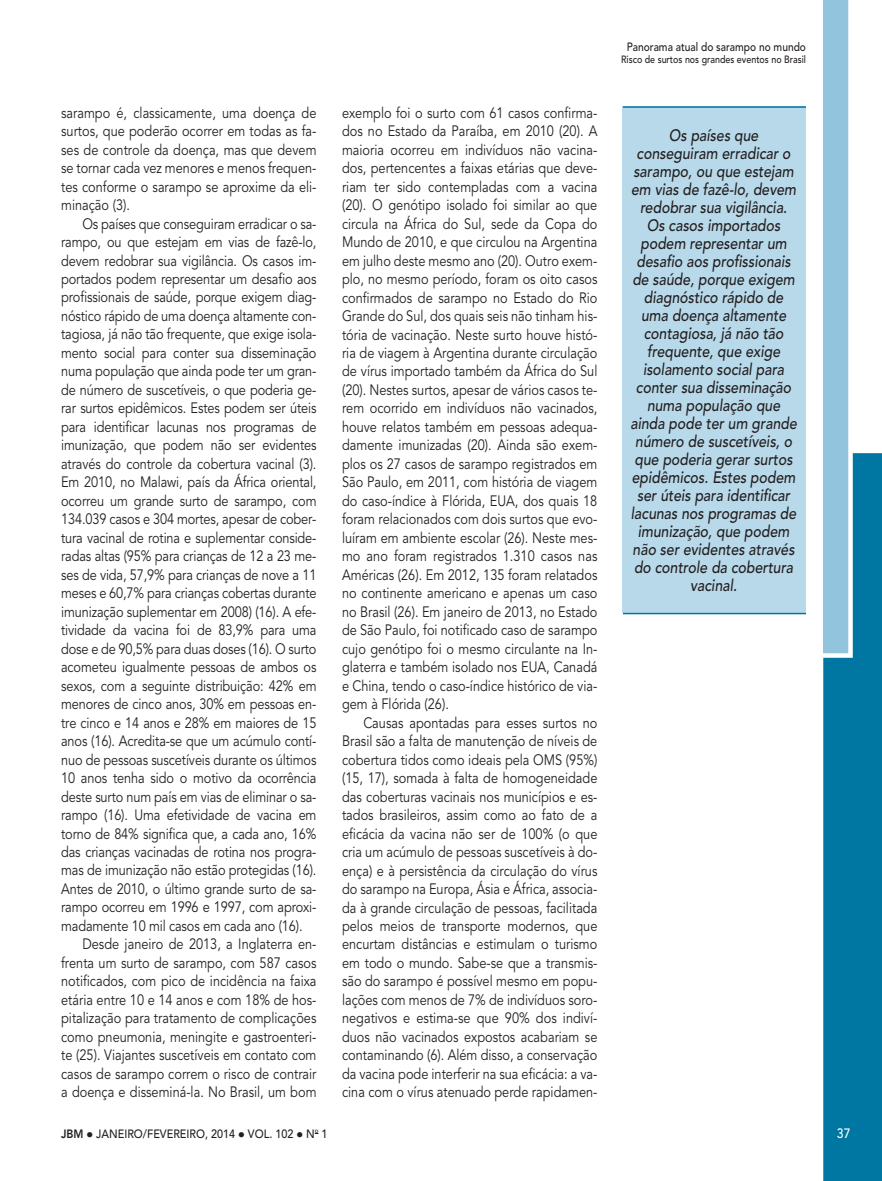
<style>
.page{position:relative;width:882px;height:1181px;background:#fff}
.page>*{position:absolute;margin:0;border:0;box-sizing:border-box;transform-origin:0 0}
.t1{font:italic 500 16.5px/18px "Avenir LT Std";color:#231f20;text-align:center;scale:.85 1}
.t2{font:15px/18.5px "Avenir LT Std";letter-spacing:-.01em;color:#231f20;text-align:justify;scale:.85 1}
.t3{font:500 13.5px "Avenir LT Std";color:#fff;scale:.9 1}
.t4{font:500 12px "Avenir LT Std";color:#231f20;scale:.9 1}
.t5{font:500 12px "Avenir LT Std";color:#231f20;scale:.85 1}
.t6{font:500 10.5px "Avenir LT Std";color:#231f20;scale:.85 1}
.s1{font-weight:800}
</style>
<div class="page">
<div style="left:823px;top:453px;width:58px;height:728px;background:#0076a3"></div>
<svg style="left:823px;top:0;width:29px;height:658px;background:#a0cce1"></svg>
<div style="left:622px;top:106px;width:183px;height:507px;background:#b8d9e9"></div>
<hr style="left:622px;top:106px;width:183px;height:2px;background:#0076a3">
<hr style="left:622px;top:613px;width:183px;height:1px;background:#0076a3">
<p class="t2" style="left:61px;top:104px;width:302px">sarampo é, classicamente, uma doença de surtos, que poderão ocorrer em todas as fa&shy;ses de controle da doença, mas que devem se tornar cada vez menores e menos frequen&shy;tes conforme o sarampo se aproxime da eli&shy;minação (3).</p>
<p class="t2" style="left:82px;top:215px;width:277px">Os países que conseguiram erradicar o sa-</p>
<p class="t2" style="left:61px;top:233px;width:302px">rampo, ou que estejam em vias de fazê-lo,</p>
<p class="t2" style="left:61px;top:252px;width:302px">devem redobrar sua vigilância. Os casos im-</p>
<p class="t2" style="left:61px;top:270px;width:302px">portados podem representar um desafio aos</p>
<p class="t2" style="left:61px;top:288px;width:302px">profissionais de saúde, porque exigem diag-</p>
<p class="t2" style="left:61px;top:307px;width:302px">nóstico rápido de uma doença altamente con-</p>
<p class="t2" style="left:61px;top:325px;width:302px">tagiosa, já não tão frequente, que exige isola-</p>
<p class="t2" style="left:61px;top:344px;width:302px">mento social para conter sua disseminação</p>
<p class="t2" style="left:61px;top:362px;width:302px">numa população que ainda pode ter um gran-</p>
<p class="t2" style="left:61px;top:381px;width:302px">de número de suscetíveis, o que poderia ge-</p>
<p class="t2" style="left:61px;top:399px;width:302px">rar surtos epidêmicos. Estes podem ser úteis</p>
<p class="t2" style="left:61px;top:418px;width:302px">para identificar lacunas nos programas de</p>
<p class="t2" style="left:61px;top:436px;width:302px">imunização, que podem não ser evidentes</p>
<p class="t2" style="left:61px;top:455px;width:302px">através do controle da cobertura vacinal (3).</p>
<p class="t2" style="left:61px;top:473px;width:302px">Em 2010, no Malawi, país da África oriental,</p>
<p class="t2" style="left:61px;top:492px;width:302px">ocorreu um grande surto de sarampo, com</p>
<p class="t2" style="left:61px;top:510px;width:302px">134.039 casos e 304 mortes, apesar de cober-</p>
<p class="t2" style="left:61px;top:529px;width:302px">tura vacinal de rotina e suplementar conside-</p>
<p class="t2" style="left:61px;top:547px;width:302px">radas altas (95% para crianças de 12 a 23 me-</p>
<p class="t2" style="left:61px;top:566px;width:302px">ses de vida, 57,9% para crianças de nove a 11</p>
<p class="t2" style="left:61px;top:584px;width:302px">meses e 60,7% para crianças cobertas durante</p>
<p class="t2" style="left:61px;top:603px;width:302px">imunização suplementar em 2008) (16). A efe-</p>
<p class="t2" style="left:61px;top:621px;width:302px">tividade da vacina foi de 83,9% para uma</p>
<p class="t2" style="left:61px;top:640px;width:302px">dose e de 90,5% para duas doses (16). O surto</p>
<p class="t2" style="left:61px;top:658px;width:302px">acometeu igualmente pessoas de ambos os</p>
<p class="t2" style="left:61px;top:677px;width:302px">sexos, com a seguinte distribuição: 42% em</p>
<p class="t2" style="left:61px;top:695px;width:302px">menores de cinco anos, 30% em pessoas en-</p>
<p class="t2" style="left:61px;top:714px;width:302px">tre cinco e 14 anos e 28% em maiores de 15</p>
<p class="t2" style="left:61px;top:732px;width:302px">anos (16). Acredita-se que um acúmulo contí-</p>
<p class="t2" style="left:61px;top:750px;width:302px">nuo de pessoas suscetíveis durante os últimos</p>
<p class="t2" style="left:61px;top:769px;width:302px">10 anos tenha sido o motivo da ocorrência</p>
<p class="t2" style="left:61px;top:787px;width:302px">deste surto num país em vias de eliminar o sa-</p>
<p class="t2" style="left:61px;top:806px;width:302px">rampo (16). Uma efetividade de vacina em</p>
<p class="t2" style="left:61px;top:824px;width:302px">torno de 84% significa que, a cada ano, 16%</p>
<p class="t2" style="left:61px;top:843px;width:302px">das crianças vacinadas de rotina nos progra-</p>
<p class="t2" style="left:61px;top:861px;width:302px">mas de imunização não estão protegidas (16).</p>
<p class="t2" style="left:61px;top:880px;width:302px">Antes de 2010, o último grande surto de sa-</p>
<p class="t2" style="left:61px;top:898px;width:302px">rampo ocorreu em 1996 e 1997, com aproxi-</p>
<p class="t2" style="left:61px;top:917px;width:285px">madamente 10 mil casos em cada ano (16).</p>
<p class="t2" style="left:82px;top:935px;width:277px">Desde janeiro de 2013, a Inglaterra en-</p>
<p class="t2" style="left:61px;top:954px;width:302px">frenta um surto de sarampo, com 587 casos</p>
<p class="t2" style="left:61px;top:972px;width:302px">notificados, com pico de incidência na faixa</p>
<p class="t2" style="left:61px;top:991px;width:302px">etária entre 10 e 14 anos e com 18% de hos-</p>
<p class="t2" style="left:61px;top:1009px;width:302px">pitalização para tratamento de complicações</p>
<p class="t2" style="left:61px;top:1028px;width:302px">como pneumonia, meningite e gastroenteri-</p>
<p class="t2" style="left:61px;top:1046px;width:302px">te (25). Viajantes suscetíveis em contato com</p>
<p class="t2" style="left:61px;top:1065px;width:302px">casos de sarampo correm o risco de contrair</p>
<p class="t2" style="left:61px;top:1083px;width:302px">a doença e disseminá-la. No Brasil, um bom</p>
<p class="t2" style="left:342px;top:104px;width:302px">exemplo foi o surto com 61 casos confirma&shy;dos no Estado da Paraíba, em 2010 (20). A maioria ocorreu em indivíduos não vacina&shy;dos, pertencentes a faixas etárias que deve&shy;riam ter sido contempladas com a vacina (20). O genótipo isolado foi similar ao que circula na África do Sul, sede da Copa do Mundo de 2010, e que circulou na Argentina em julho deste mesmo ano (20). Outro exem&shy;plo, no mesmo período, foram os oito casos confirmados de sarampo no Estado do Rio Grande do Sul, dos quais seis não tinham his&shy;tória de vacinação. Neste surto houve histó&shy;ria de viagem à Argentina durante circulação de vírus importado também da África do Sul (20). Nestes surtos, apesar de vários casos te&shy;rem ocorrido em indivíduos não vacinados, houve relatos também em pessoas adequa&shy;damente imunizadas (20). Ainda são exem&shy;plos os 27 casos de sarampo registrados em São Paulo, em 2011, com história de viagem do caso-índice à Flórida, EUA, dos quais 18 foram relacionados com dois surtos que evo&shy;luíram em ambiente escolar (26). Neste mes&shy;mo ano foram registrados 1.310 casos nas Américas (26). Em 2012, 135 foram relatados no continente americano e apenas um caso no Brasil (26). Em janeiro de 2013, no Estado de São Paulo, foi notificado caso de sarampo cujo genótipo foi o mesmo circulante na In&shy;glaterra e também isolado nos EUA, Canadá e China, tendo o caso-índice histórico de via&shy;gem à Flórida (26).</p>
<p class="t2" style="left:342px;top:714px;width:302px;text-indent:21px">Causas apontadas para esses surtos no Brasil são a falta de manutenção de níveis de cobertura tidos como ideais pela OMS (95%) (15, 17), somada à falta de homogeneidade das coberturas vacinais nos municípios e es&shy;tados brasileiros, assim como ao fato de a eficácia da vacina não ser de 100% (o que cria um acúmulo de pessoas suscetíveis à do&shy;ença) e à persistência da circulação do vírus do sarampo na Europa, Ásia e África, associa&shy;da à grande circulação de pessoas, facilitada pelos meios de transporte modernos, que encurtam distâncias e estimulam o turismo em todo o mundo. Sabe-se que a transmis&shy;são do sarampo é possível mesmo em popu&shy;lações com menos de 7% de indivíduos soro&shy;negativos e estima-se que 90% dos indiví&shy;duos não vacinados expostos acabariam se contaminando (6). Além disso, a conservação da vacina pode interferir na sua eficácia: a va&shy;cina com o vírus atenuado perde rapidamen-</p>
<p class="t5" style="left:626px;top:40px;width:212px">Panorama atual do sarampo no mundo</p>
<p class="t6" style="left:621px;top:53px;width:219px">Risco de surtos nos grandes eventos no Brasil</p>
<p class="t1" style="left:630px;top:127px;width:197px">Os países que conseguiram erradicar o sarampo, ou que estejam em vias de fazê-lo, devem redobrar sua vigilância.<br>Os casos importados podem representar um desafio aos profissionais de saúde, porque exigem diagnóstico rápido de uma doença altamente contagiosa, já não tão frequente, que exige isolamento social para conter sua disseminação numa população que ainda pode ter um grande número de suscetíveis, o que poderia gerar surtos epidêmicos. Estes podem ser úteis para identificar lacunas nos programas de imunização, que podem não ser evidentes através do controle da cobertura vacinal.</p>
<p class="t4" style="left:61px;top:1127px;width:297px"><span class="s1">JBM</span> ● JANEIRO/FEVEREIRO, 2014 ● VOL. 102 ● N<sup>o</sup> 1</p>
<p class="t3" style="left:836px;top:1125px;width:17px">37</p>
</div>
